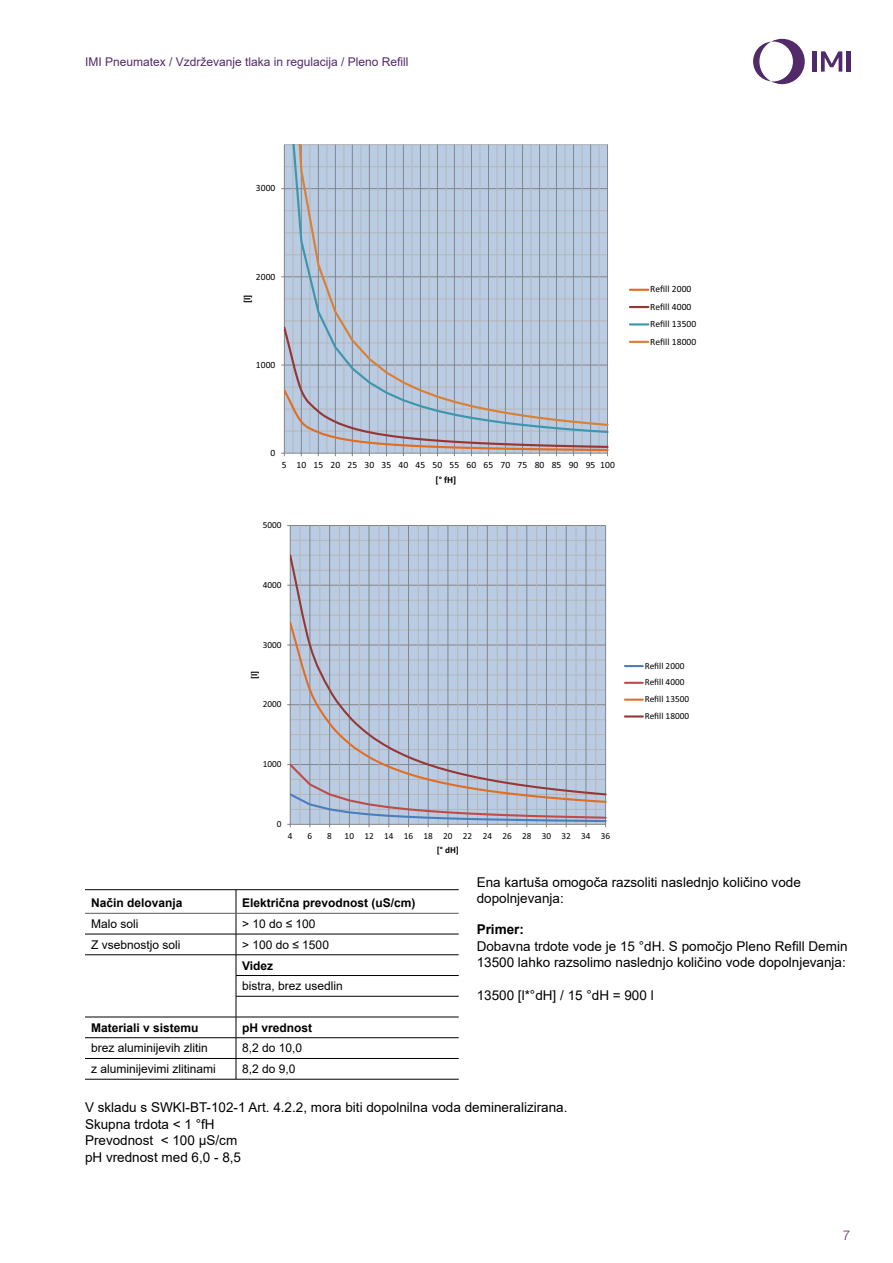
<style>
.page{position:relative;width:893px;height:1263px;background:#fff}
.page>*{position:absolute;margin:0;border:0;box-sizing:border-box;transform-origin:0 0}
.t1{font:13.5px/16.5px "Arial";color:#000}
.t2{font:700 13.5px "Arial";color:#000}
.t3{font:300 13.5px "Helvetica Neue LTW1 G";color:#512a6a}
.t4{font:12px "Arial";color:#000}
.t5{font:700 12px "Arial";color:#000}
.t6{font:12px "Arial";color:#512a6a}
.t7{font:9.6px/17.4px "Calibri";color:#000}
.t8{font:700 9.6px "Calibri";color:#000}
.t9{font:9.3px/16.8px "Calibri";color:#000}
.t10{font:700 9.3px "Calibri";color:#000}
</style>
<div class="page">
<svg style="left:753px;top:39px;width:52px;height:45px"></svg>
<hr style="left:813px;top:51px;width:4px;height:21px;background:#512a6a">
<hr style="left:846px;top:51px;width:4px;height:21px;background:#512a6a">
<svg style="left:821px;top:51px;width:21px;height:21px"></svg>
<hr style="left:85px;top:889px;width:151px;height:1px;background:#000">
<hr style="left:236px;top:889px;width:223px;height:1px;background:#000">
<hr style="left:85px;top:934px;width:151px;height:1px;background:#000">
<hr style="left:236px;top:934px;width:223px;height:1px;background:#000">
<hr style="left:85px;top:954px;width:151px;height:1px;background:#000">
<hr style="left:236px;top:954px;width:223px;height:1px;background:#000">
<hr style="left:236px;top:975px;width:223px;height:1px;background:#000">
<hr style="left:236px;top:996px;width:223px;height:1px;background:#000">
<hr style="left:85px;top:1017px;width:151px;height:1px;background:#000">
<hr style="left:236px;top:1017px;width:223px;height:1px;background:#000">
<hr style="left:85px;top:1037px;width:151px;height:1px;background:#000">
<hr style="left:236px;top:1037px;width:223px;height:1px;background:#000">
<hr style="left:85px;top:1058px;width:151px;height:1px;background:#000">
<hr style="left:236px;top:1058px;width:223px;height:1px;background:#000">
<svg style="left:236px;top:890px;width:1px;height:189px"></svg>
<hr style="left:85px;top:1079px;width:151px;height:1px;background:#000">
<hr style="left:236px;top:1079px;width:223px;height:1px;background:#000">
<hr style="left:85px;top:913px;width:151px;height:1px;background:#58595b">
<hr style="left:236px;top:913px;width:223px;height:1px;background:#58595b">
<div style="left:290px;top:525px;width:316px;height:299px;background:#b9cce4"></div>
<hr style="left:290px;top:540px;width:316px;height:1px;background:#b7b7b7">
<hr style="left:290px;top:525px;width:316px;height:1px;background:#868686">
<hr style="left:595px;top:525px;width:1px;height:299px;background:#b7b7b7">
<hr style="left:576px;top:525px;width:1px;height:299px;background:#b7b7b7">
<hr style="left:556px;top:525px;width:1px;height:299px;background:#b7b7b7">
<hr style="left:536px;top:525px;width:1px;height:299px;background:#b7b7b7">
<hr style="left:516px;top:525px;width:1px;height:299px;background:#b7b7b7">
<hr style="left:497px;top:525px;width:1px;height:299px;background:#b7b7b7">
<hr style="left:477px;top:525px;width:1px;height:299px;background:#b7b7b7">
<hr style="left:457px;top:525px;width:1px;height:299px;background:#b7b7b7">
<hr style="left:438px;top:525px;width:1px;height:299px;background:#b7b7b7">
<hr style="left:418px;top:525px;width:1px;height:299px;background:#b7b7b7">
<hr style="left:398px;top:525px;width:1px;height:299px;background:#b7b7b7">
<hr style="left:379px;top:525px;width:1px;height:299px;background:#b7b7b7">
<hr style="left:359px;top:525px;width:1px;height:299px;background:#b7b7b7">
<hr style="left:339px;top:525px;width:1px;height:299px;background:#b7b7b7">
<hr style="left:319px;top:525px;width:1px;height:299px;background:#b7b7b7">
<hr style="left:300px;top:525px;width:1px;height:299px;background:#b7b7b7">
<hr style="left:605px;top:525px;width:1px;height:299px;background:#868686">
<hr style="left:586px;top:525px;width:1px;height:299px;background:#868686">
<hr style="left:566px;top:525px;width:1px;height:299px;background:#868686">
<hr style="left:546px;top:525px;width:1px;height:299px;background:#868686">
<hr style="left:526px;top:525px;width:1px;height:299px;background:#868686">
<hr style="left:507px;top:525px;width:1px;height:299px;background:#868686">
<hr style="left:487px;top:525px;width:1px;height:299px;background:#868686">
<hr style="left:467px;top:525px;width:1px;height:299px;background:#868686">
<hr style="left:448px;top:525px;width:1px;height:299px;background:#868686">
<hr style="left:428px;top:525px;width:1px;height:299px;background:#868686">
<hr style="left:408px;top:525px;width:1px;height:299px;background:#868686">
<hr style="left:388px;top:525px;width:1px;height:299px;background:#868686">
<hr style="left:369px;top:525px;width:1px;height:299px;background:#868686">
<hr style="left:349px;top:525px;width:1px;height:299px;background:#868686">
<hr style="left:329px;top:525px;width:1px;height:299px;background:#868686">
<hr style="left:310px;top:525px;width:1px;height:299px;background:#868686">
<hr style="left:290px;top:525px;width:1px;height:299px;background:#868686">
<svg style="left:287px;top:762px;width:319px;height:65px"></svg>
<svg style="left:290px;top:797px;width:316px;height:7px"></svg>
<svg style="left:290px;top:553px;width:316px;height:244px"></svg>
<svg style="left:625px;top:665px;width:18px;height:2px"></svg>
<svg style="left:625px;top:682px;width:18px;height:2px"></svg>
<svg style="left:625px;top:699px;width:18px;height:2px"></svg>
<svg style="left:625px;top:715px;width:18px;height:2px"></svg>
<hr style="left:284px;top:144px;width:323px;height:1px;background:#b7b7b7">
<svg style="left:281px;top:325px;width:327px;height:131px;background:#bfbac1"></svg>
<svg style="left:284px;top:427px;width:324px;height:7px;background:#adbbcb"></svg>
<svg style="left:284px;top:145px;width:324px;height:282px;background:#b4c3d6"></svg>
<svg style="left:630px;top:289px;width:18px;height:2px"></svg>
<svg style="left:630px;top:306px;width:18px;height:2px"></svg>
<svg style="left:630px;top:323px;width:18px;height:2px"></svg>
<svg style="left:630px;top:341px;width:18px;height:2px"></svg>
<p class="t6" style="left:85px;top:54px;width:325px">IMI Pneumatex / Vzdrževanje tlaka in regulacija / Pleno Refill</p>
<p class="t7" style="left:256px;top:179px;width:21px">3000</p>
<p class="t7" style="left:256px;top:267px;width:21px">2000</p>
<p class="t8" style="left:240px;top:303px;width:10px;rotate:-90deg">[l]</p>
<p class="t7" style="left:256px;top:356px;width:21px">1000</p>
<p class="t7" style="left:650px;top:280px;width:47px">Refill 2000<br>Refill 4000<br>Refill 13500<br>Refill 18000</p>
<p class="t7" style="left:271px;top:444px;width:6px">0</p>
<p class="t7" style="left:282px;top:456px;width:334px">5 10 15 20 25 30 35 40 45 50 55 60 65 70 75 80 85 90 95 100</p>
<p class="t9" style="left:263px;top:516px;width:20px">5000</p>
<p class="t9" style="left:263px;top:576px;width:20px">4000</p>
<p class="t9" style="left:263px;top:636px;width:20px">3000</p>
<p class="t10" style="left:248px;top:679px;width:10px;rotate:-90deg">[l]</p>
<p class="t9" style="left:263px;top:696px;width:20px">2000</p>
<p class="t9" style="left:263px;top:755px;width:20px">1000</p>
<p class="t9" style="left:277px;top:815px;width:6px">0</p>
<p class="t8" style="left:436px;top:473px;width:22px">[° fH]</p>
<p class="t9" style="left:288px;top:827px;width:6px">4</p>
<p class="t9" style="left:308px;top:827px;width:6px">6</p>
<p class="t9" style="left:327px;top:827px;width:6px">8</p>
<p class="t9" style="left:345px;top:827px;width:267px">10 12 14 16 18 20 22 24 26 28 30 32 34 36</p>
<p class="t10" style="left:437px;top:843px;width:24px">[° dH]</p>
<p class="t9" style="left:645px;top:657px;width:46px">Refill 2000<br>Refill 4000<br>Refill 13500<br>Refill 18000</p>
<p class="t5" style="left:91px;top:894px;width:93px">Način delovanja</p>
<p class="t5" style="left:242px;top:894px;width:175px">Električna prevodnost (uS/cm)</p>
<p class="t4" style="left:91px;top:915px;width:49px">Malo soli</p>
<p class="t4" style="left:242px;top:915px;width:75px">&gt; 10 do ≤ 100</p>
<p class="t4" style="left:91px;top:936px;width:91px">Z vsebnostjo soli</p>
<p class="t4" style="left:242px;top:936px;width:88px">&gt; 100 do ≤ 1500</p>
<p class="t5" style="left:242px;top:957px;width:33px">Videz</p>
<p class="t4" style="left:242px;top:978px;width:102px">bistra, brez usedlin</p>
<p class="t5" style="left:91px;top:1019px;width:109px">Materiali v sistemu</p>
<p class="t5" style="left:242px;top:1019px;width:72px">pH vrednost</p>
<p class="t4" style="left:91px;top:1040px;width:118px">brez aluminijevih zlitin</p>
<p class="t4" style="left:242px;top:1040px;width:62px">8,2 do 10,0</p>
<p class="t4" style="left:91px;top:1061px;width:126px">z aluminijevimi zlitinami</p>
<p class="t4" style="left:242px;top:1061px;width:55px">8,2 do 9,0</p>
<p class="t1" style="left:477px;top:874px;width:326px">Ena kartuša omogoča razsoliti naslednjo količino vode dopolnjevanja:</p>
<p class="t2" style="left:477px;top:920px;width:49px">Primer:</p>
<p class="t1" style="left:477px;top:937px;width:372px">Dobavna trdote vode je 15 °dH. S pomočjo Pleno Refill Demin<br>13500 lahko razsolimo naslednjo količino vode dopolnjevanja:</p>
<p class="t1" style="left:477px;top:987px;width:179px">13500 [l*°dH] / 15 °dH = 900 l</p>
<p class="t1" style="left:85px;top:1099px;width:484px">V skladu s SWKI-BT-102-1 Art. 4.2.2, mora biti dopolnilna voda demineralizirana.<br>Skupna trdota &lt; 1 °fH<br>Prevodnost &lt; 100 μS/cm<br>pH vrednost med 6,0 - 8,5</p>
<p class="t3" style="left:843px;top:1226px;width:9px">7</p>
</div>
